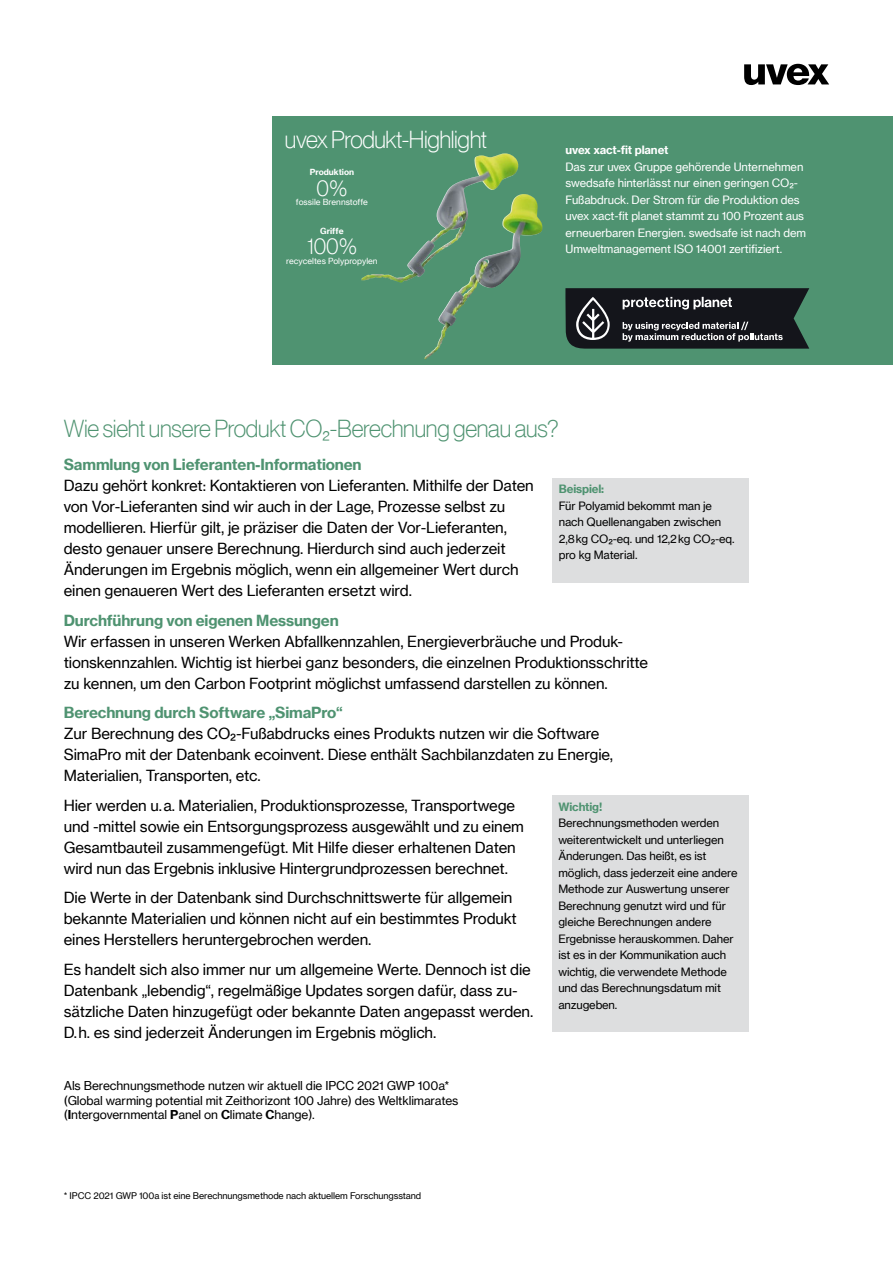
<style>
.page{position:relative;width:893px;height:1263px;background:#fff}
.page>*{position:absolute;margin:0;border:0;box-sizing:border-box;transform-origin:0 0}
.t1{font:24px "N Haas Grotesk DS Pro 35 X Lt";letter-spacing:-.01em;color:#4f9371}
.t2{font:24px "N Haas Grotesk DS Pro 35 X Lt";letter-spacing:-.015em;color:#fff}
.t3{font:22.5px "N Haas Grotesk DS Pro 35 X Lt";color:#fff}
.t4{font:15px/21px "N Haas Grotesk TX Pro 55 Rg";letter-spacing:-.01em;color:#000}
.t5{font:15px "N Haas Grotesk TX Pro 75 Bd";letter-spacing:-.01em;color:#4f9371}
.t6{font:12px/14.4px "N Haas Grotesk TX Pro 55 Rg";letter-spacing:-.01em;color:#000}
.t7{font:11.25px/16.5px "N Haas Grotesk TX Pro 55 Rg";letter-spacing:-.01em;color:#000}
.t8{font:11.25px/16.5px "N Haas Grotesk TX Pro 55 Rg";letter-spacing:-.01em;color:#fff}
.t9{font:11.25px "N Haas Grotesk TX Pro 75 Bd";letter-spacing:-.01em;color:#fff}
.t10{font:11.25px "N Haas Grotesk TX Pro 75 Bd";letter-spacing:-.01em;color:#4f9371}
.t11{font:9px "N Haas Grotesk TX Pro 55 Rg";letter-spacing:-.01em;color:#000}
.t12{font:8.25px "N Haas Grotesk TX Pro 55 Rg";color:#fff}
.t13{font:8.25px "N Haas Grotesk TX Pro 75 Bd";color:#fff}
.s1{font-family:"N Haas Grotesk TX Pro 75 Bd"}
</style>
<div class="page">
<div style="left:272px;top:116px;width:621px;height:249px;background:#4f9371"></div>
<svg style="left:565px;top:288px;width:244px;height:61px;background:#313539"></svg>
<img style="left:361px;top:153px;width:144px;height:130px">
<div style="left:552px;top:796px;width:196px;height:236px;background:#dddedf"></div>
<div style="left:552px;top:478px;width:196px;height:104px;background:#dddedf"></div>
<svg style="left:744px;top:64px;width:85px;height:21px"></svg>
<h1 class="t2" style="left:285px;top:126px;width:204px">uvex Produkt-Highlight</h1>
<p class="t13" style="left:310px;top:167px;width:46px">Produktion</p>
<h2 class="t3" style="left:317px;top:175px;width:32px">0 %</h2>
<p class="t12" style="left:296px;top:197px;width:73px">fossile Brennstoffe</p>
<p class="t13" style="left:320px;top:225px;width:25px">Griffe</p>
<h2 class="t3" style="left:307px;top:234px;width:51px">100 %</h2>
<p class="t12" style="left:286px;top:256px;width:93px">recyceltes Polypropylen</p>
<p class="t9" style="left:566px;top:143px;width:104px">uvex xact-fit planet</p>
<p class="t8" style="left:566px;top:159px;width:242px">Das zur uvex Gruppe gehörende Unternehmen swedsafe hinterlässt nur einen geringen CO2- Fußabdruck. Der Strom für die Produktion des uvex xact-fit planet stammt zu 100 Prozent aus erneuerbaren Energien. swedsafe ist nach dem Umweltmanagement ISO 14001 zertifiziert.</p>
<h1 class="t1" style="left:64px;top:415px;width:497px">Wie sieht unsere Produkt CO₂-Berechnung genau aus?</h1>
<p class="t5" style="left:64px;top:455px;width:299px">Sammlung von Lieferanten-Informationen</p>
<p class="t4" style="left:64px;top:475px;width:472px">Dazu gehört konkret: Kontaktieren von Lieferanten. Mithilfe der Daten von Vor-Lieferanten sind wir auch in der Lage, Prozesse selbst zu modellieren. Hierfür gilt, je präziser die Daten der Vor-Lieferanten, desto genauer unsere Berechnung. Hierdurch sind auch jederzeit Änderungen im Ergebnis möglich, wenn ein allgemeiner Wert durch einen genaueren Wert des Lieferanten ersetzt wird.</p>
<p class="t5" style="left:64px;top:611px;width:276px">Durchführung von eigenen Messungen</p>
<p class="t4" style="left:64px;top:631px;width:586px">Wir erfassen in unseren Werken Abfallkennzahlen, Energieverbräuche und Produk&shy;tionskennzahlen. Wichtig ist hierbei ganz besonders, die einzelnen Produktionsschritte zu kennen, um den Carbon Footprint möglichst umfassend darstellen zu können.</p>
<p class="t5" style="left:64px;top:703px;width:280px">Berechnung durch Software „SimaPro“</p>
<p class="t4" style="left:64px;top:723px;width:551px">Zur Berechnung des CO2-Fußabdrucks eines Produkts nutzen wir die Software<br>SimaPro mit der Datenbank ecoinvent. Diese enthält Sachbilanzdaten zu Energie,<br>Materialien, Transporten, etc.</p>
<p class="t4" style="left:64px;top:795px;width:462px">Hier werden u. a. Materialien, Produktionsprozesse, Transportwege und -mittel sowie ein Entsorgungsprozess ausgewählt und zu einem Gesamtbauteil zusammengefügt. Mit Hilfe dieser erhaltenen Daten wird nun das Ergebnis inklusive Hintergrundprozessen berechnet.</p>
<p class="t4" style="left:64px;top:887px;width:455px">Die Werte in der Datenbank sind Durchschnittswerte für allgemein bekannte Materialien und können nicht auf ein bestimmtes Produkt eines Herstellers heruntergebrochen werden.</p>
<p class="t4" style="left:64px;top:959px;width:471px">Es handelt sich also immer nur um allgemeine Werte. Dennoch ist die Datenbank „lebendig“, regelmäßige Updates sorgen dafür, dass zu&shy;sätzliche Daten hinzugefügt oder bekannte Daten angepasst werden.<br>D. h. es sind jederzeit Änderungen im Ergebnis möglich.</p>
<p class="t10" style="left:559px;top:482px;width:47px">Beispiel:</p>
<p class="t7" style="left:559px;top:497px;width:177px">Für Polyamid bekommt man je nach Quellenangaben zwischen<br>2,8 kg CO2-eq. und 12,2 kg CO2-eq. pro kg Material.</p>
<p class="t10" style="left:558px;top:799px;width:46px">Wichtig!</p>
<p class="t7" style="left:558px;top:815px;width:181px">Berechnungsmethoden werden weiterentwickelt und unterliegen<br>Änderungen. Das heißt, es ist möglich, dass jederzeit eine andere<br>Methode zur Auswertung unserer<br>Berechnung genutzt wird und für gleiche Berechnungen andere<br>Ergebnisse herauskommen. Daher ist es in der Kommunikation auch wichtig, die verwendete Methode und das Berechnungsdatum mit anzugeben.</p>
<p class="t6" style="left:64px;top:1078px;width:396px">Als Berechnungsmethode nutzen wir aktuell die IPCC 2021 GWP 100a* (Global warming potential mit Zeithorizont 100 Jahre) des Weltklimarates (<span class="s1">I</span>ntergovernmental <span class="s1">P</span>anel on <span class="s1">C</span>limate <span class="s1">C</span>hange).</p>
<p class="t11" style="left:64px;top:1190px;width:359px">* IPCC 2021 GWP 100a ist eine Berechnungsmethode nach aktuellem Forschungsstand</p>
</div>
